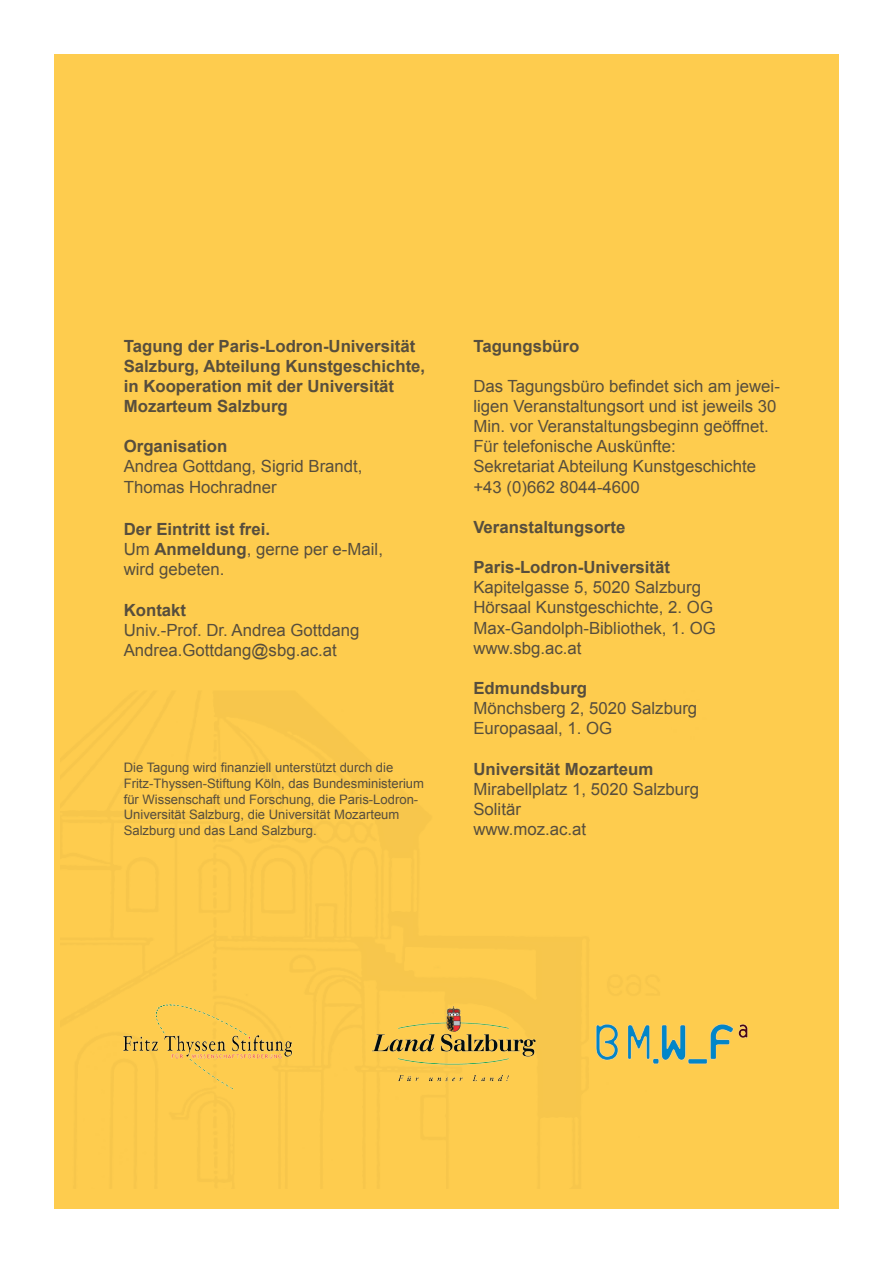
<style>
.page{position:relative;width:893px;height:1263px;background:#fff}
.page>*{position:absolute;margin:0;border:0;box-sizing:border-box;transform-origin:0 0}
.t1{font:16.8px/20.1px "Arial";color:#574e3d}
.t2{font:700 16.8px/20.1px "Arial";color:#574e3d}
.t3{font:13.05px/15.6px "Arial";color:#574e3d}
.s1{font-weight:700}
</style>
<div class="page">
<div style="left:54px;top:54px;width:785px;height:1155px;background:#fecc4e"></div>
<img style="left:595px;top:1024px;width:153px;height:41px">
<img style="left:372px;top:1006px;width:164px;height:76px">
<img style="left:122px;top:1004px;width:171px;height:86px">
<p class="t2" style="left:124px;top:336px;width:303px">Tagung der Paris-Lodron-Universität Salzburg, Abteilung Kunstgeschichte, in Kooperation mit der Universität Mozarteum Salzburg</p>
<p class="t2" style="left:124px;top:436px;width:105px">Organisation</p>
<p class="t1" style="left:124px;top:456px;width:240px">Andrea Gottdang, Sigrid Brandt,<br>Thomas Hochradner</p>
<p class="t1" style="left:124px;top:519px;width:261px"><span class="s1">Der Eintritt ist frei.<br></span>U m <span class="s1">Anmeldung</span>, gerne per e-Mail, wird gebeten.</p>
<p class="t2" style="left:124px;top:600px;width:64px">Kontakt</p>
<p class="t1" style="left:124px;top:620px;width:237px">U niv.-Prof. Dr. Andrea Gottdang<br>Andrea.Gottdang@sbg.ac.at</p>
<p class="t3" style="left:124px;top:760px;width:302px">Die Tagung wird finanziell unterstützt durch die Fritz-Thyssen-Stiftung Köln, das Bundesministerium für Wissenschaft und Forschung, die Paris-Lodron-U niversität Salzburg, die U niversität Mozarteum Salzburg und das Land Salzburg.</p>
<p class="t2" style="left:473px;top:336px;width:107px">Tagungsbüro</p>
<p class="t1" style="left:473px;top:376px;width:308px">Das Tagungsbüro befindet sich am jewei&shy;ligen Veranstaltungsort und ist jeweils 30<br>Min. vor Veranstaltungsbeginn geöffnet.<br>Für telefonische Auskünfte:<br>Sekretariat Abteilung Kunstgeschichte +43 (0)662 8044-4600</p>
<p class="t2" style="left:473px;top:517px;width:153px">Veranstaltungsorte</p>
<p class="t2" style="left:473px;top:557px;width:198px">Paris-Lodron-Universität</p>
<p class="t1" style="left:473px;top:577px;width:244px">Kapitelgasse 5, 5020 Salzburg<br>Hörsaal Kunstgeschichte, 2. OG<br>Max-Gandolph-Bibliothek, 1. OG www.sbg.ac.at</p>
<p class="t2" style="left:473px;top:678px;width:115px">Edmundsburg</p>
<p class="t1" style="left:473px;top:698px;width:225px">Mönchsberg 2, 5020 Salzburg<br>Europasaal, 1. OG</p>
<p class="t2" style="left:473px;top:759px;width:181px">Universität Mozarteum</p>
<p class="t1" style="left:473px;top:779px;width:227px">Mirabellplatz 1, 5020 Salzburg<br>Solitär<br>www.moz.ac.at</p>
</div>
